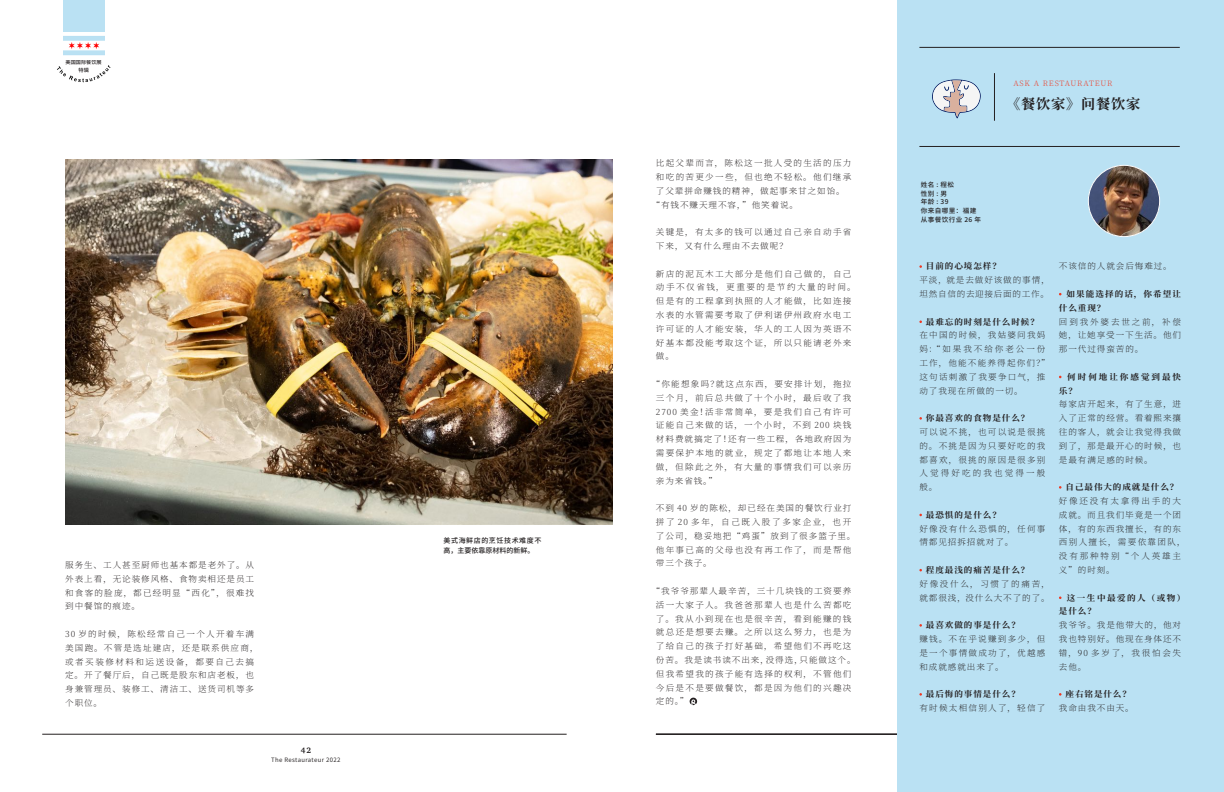
<style>
.page{position:relative;width:1224px;height:792px;background:#fff}
.page>*{position:absolute;margin:0;border:0;box-sizing:border-box;transform-origin:0 0}
.t1{font:700 13.9px "Source Han Serif CN";letter-spacing:.05em;color:#231f20}
.t2{font:200 8.4px/13.8px "Source Han Serif CN";letter-spacing:.15em;color:#231f20;text-align:justify}
.t3{font:700 8.4px "Source Han Serif CN";letter-spacing:.11em;color:#231f20}
.t4{font:200 8.4px/13.8px "Source Han Serif CN";letter-spacing:.12em;color:#231f20}
.t5{font:200 8.4px/13.8px "Source Han Serif CN";letter-spacing:.11em;color:#231f20}
.t6{font:200 8.4px/13.8px "Source Han Serif CN";letter-spacing:.09em;color:#231f20}
.t7{font:700 8.4px/13.8px "Source Han Serif CN";letter-spacing:.13em;color:#231f20}
.t8{font:700 8.4px/13.8px "Source Han Serif CN";letter-spacing:.175em;color:#231f20}
.t9{font:700 8.4px/13.8px "Source Han Serif CN";letter-spacing:.23em;color:#231f20}
.t10{font:700 8px "Charter";color:#231f20}
.t11{font:200 7.4px "Source Han Serif CN";letter-spacing:.1em;color:#ef3822}
.t12{font:500 7px/9.8px "Source Han Sans CN";letter-spacing:.08em;color:#231f20}
.t13{font:500 6.5px/8.8px "Source Han Sans CN";letter-spacing:.05em;color:#231f20}
.t14{font:6px "Source Han Sans CN";letter-spacing:.06em;color:#231f20}
.t15{font:500 5.2px/7.7px "Source Han Sans CN";color:#231f20;text-align:center}
</style>
<div class="page">
<hr style="left:656px;top:734px;width:524px;height:1px;background:#231f20">
<div style="left:897px;top:0;width:327px;height:792px;background:#bae1f3"></div>
<hr style="left:919px;top:47px;width:261px;height:1px;background:#231f20">
<hr style="left:919px;top:146px;width:261px;height:1px;background:#231f20">
<hr style="left:994px;top:73px;width:1px;height:48px;background:#231f20">
<svg style="left:932px;top:79px;width:49px;height:39px"></svg>
<img style="left:1088px;top:165px;width:72px;height:72px;border-radius:36px">
<div style="left:1088px;top:165px;width:72px;height:72px;border:1px solid #fff;border-radius:50%"></div>
<img style="left:65px;top:160px;width:547px;height:364px">
<svg style="left:690px;top:698px;width:7px;height:7px"></svg>
<svg style="left:692px;top:700px;width:5px;height:5px"></svg>
<hr style="left:42px;top:734px;width:525px;height:1px;background:#231f20">
<svg style="left:57px;top:65px;width:53px;height:17px"></svg>
<img style="left:63px;top:36px;width:42px;height:20px">
<div style="left:63px;top:0;width:41px;height:32px;background:#bae1f3"></div>
<p class="t15" style="left:66px;top:58px;width:38px">美国国际餐饮展特辑</p>
<p class="t2" style="left:65px;top:558px;width:191px">服务生、工人甚至厨师也基本都是老外了。从外表上看，无论装修风格、食物卖相还是员工和食客的脸庞，都已经明显“西化”，很难找到中餐馆的痕迹。</p>
<p class="t2" style="left:65px;top:627px;width:195px;text-align:left">30 岁的时候，陈松经常自己一个人开着车满美国跑。不管是选址建店，还是联系供应商，或者买装修材料和运送设备，都要自己去搞定。开了餐厅后，自己既是股东和店老板，也身兼管理员、装修工、清洁工、送货司机等多个职位。</p>
<p class="t10" style="left:301px;top:743px;width:12px">42</p>
<p class="t14" style="left:271px;top:756px;width:71px">The Restaurateur 2022</p>
<p class="t12" style="left:444px;top:536px;width:99px">美式海鲜店的烹饪技术难度不高，主要依靠原材料的新鲜。</p>
<p class="t2" style="left:656px;top:156px;width:197px">比起父辈而言，陈松这一批人受的生活的压力</p>
<p class="t2" style="left:656px;top:170px;width:197px">和吃的苦更少一些，但也绝不轻松。他们继承</p>
<p class="t5" style="left:656px;top:184px;width:190px">了父辈拼命赚钱的精神，做起事来甘之如饴。</p>
<p class="t5" style="left:652px;top:198px;width:148px">“有钱不赚天理不容，”他笑着说。</p>
<p class="t2" style="left:656px;top:225px;width:197px">关键是，有太多的钱可以通过自己亲自动手省下来，又有什么理由不去做呢？</p>
<p class="t2" style="left:656px;top:267px;width:201px;text-align:left">新店的泥瓦木工大部分是他们自己做的，自己动手不仅省钱，更重要的是节约大量的时间。但是有的工程拿到执照的人才能做，比如连接水表的水管需要考取了伊利诺伊州政府水电工许可证的人才能安装，华人的工人因为英语不好基本都没能考取这个证，所以只能请老外来做。</p>
<p class="t2" style="left:656px;top:377px;width:197px;text-indent:-4px">“你能想象吗？就这点东西，要安排计划，拖拉三个月，前后总共做了十个小时，最后收了我2700 美金！活非常简单，要是我们自己有许可证能自己来做的话，一个小时，不到 200 块钱材料费就搞定了！还有一些工程，各地政府因为需要保护本地的就业，规定了都地让本地人来做，但除此之外，有大量的事情我们可以亲历亲为来省钱。”</p>
<p class="t4" style="left:656px;top:501px;width:201px">不到 40 岁的陈松，却已经在美国的餐饮行业打拼了 20 多年，自己既入股了多家企业，也开了公司，稳妥地把“鸡蛋”放到了很多篮子里。他年事已高的父母也没有再工作了，而是帮他带三个孩子。</p>
<p class="t2" style="left:656px;top:584px;width:201px;text-align:left;text-indent:-4px">“我爷爷那辈人最辛苦，三十几块钱的工资要养活一大家子人。我爸爸那辈人也是什么苦都吃了。我从小到现在也是很辛苦，看到能赚的钱就总还是想要去赚。之所以这么努力，也是为了给自己的孩子打好基础，希望他们不再吃这份苦。我是读书读不出来，没得选，只能做这个。但我希望我的孩子能有选择的权利，不管他们今后是不是要做餐饮，都是因为他们的兴趣决定的。”</p>
<p class="t13" style="left:921px;top:180px;width:62px">姓名 : 程松<br>性别 : 男<br>年龄 : 39<br>你来自哪里：福建从事餐饮行业 26 年</p>
<p class="t11" style="left:1013px;top:79px;width:101px">ASK A RESTAURATEUR</p>
<h1 class="t1" style="left:1006px;top:96px;width:135px">《餐饮家》问餐饮家</h1>
<p class="t3" style="left:926px;top:261px;width:76px">目前的心境怎样？</p>
<p class="t6" style="left:919px;top:273px;width:132px">平淡，就是去做好该做的事情，坦然自信的去迎接后面的工作。</p>
<p class="t3" style="left:926px;top:317px;width:114px">最难忘的时刻是什么时候？</p>
<p class="t2" style="left:919px;top:329px;width:132px;text-align:left">在中国的时候，我姑婆问我妈妈：“如果我不给你老公一份工作，他能不能养得起你们？”这句话刺激了我要争口气，推动了我现在所做的一切。</p>
<p class="t3" style="left:926px;top:413px;width:105px">你最喜欢的食物是什么？</p>
<p class="t2" style="left:919px;top:425px;width:128px">可以说不挑，也可以说是很挑的。不挑是因为只要好吃的我都喜欢，很挑的原因是很多别人觉得好吃的我也觉得一般般。</p>
<p class="t3" style="left:926px;top:510px;width:76px">最恐惧的是什么？</p>
<p class="t2" style="left:919px;top:522px;width:128px">好像没有什么恐惧的，任何事情都见招拆招就对了。</p>
<p class="t3" style="left:926px;top:565px;width:105px">程度最浅的痛苦是什么？</p>
<p class="t5" style="left:919px;top:577px;width:132px">好像没什么，习惯了的痛苦，就都很浅，没什么大不了的了。</p>
<p class="t3" style="left:926px;top:620px;width:95px">最喜欢做的事是什么？</p>
<p class="t2" style="left:919px;top:632px;width:128px">赚钱。不在乎说赚到多少，但是一个事情做成功了，优越感和成就感就出来了。</p>
<p class="t3" style="left:926px;top:689px;width:95px">最后悔的事情是什么？</p>
<p class="t2" style="left:919px;top:701px;width:128px">有时候太相信别人了，轻信了</p>
<p class="t5" style="left:1059px;top:260px;width:114px">不该信的人就会后悔难过。</p>
<p class="t7" style="left:1059px;top:287px;width:124px;text-indent:7px">如果能选择的话，你希望让什么重现？</p>
<p class="t2" style="left:1059px;top:315px;width:124px">回到我外婆去世之前，补偿她，让她享受一下生活。他们那一代过得蛮苦的。</p>
<p class="t9" style="left:1059px;top:370px;width:124px;text-indent:8px">何时何地让你感觉到最快乐？</p>
<p class="t2" style="left:1059px;top:398px;width:124px">每家店开起来，有了生意，进入了正常的经营。看着熙来攘往的客人，就会让我觉得我做到了，那是最开心的时候，也是最有满足感的时候。</p>
<p class="t3" style="left:1066px;top:482px;width:114px">自己最伟大的成就是什么？</p>
<p class="t2" style="left:1059px;top:494px;width:128px;text-align:left">好像还没有太拿得出手的大成就。而且我们毕竟是一个团体，有的东西我擅长，有的东西别人擅长，需要依靠团队，没有那种特别“个人英雄主义”的时刻。</p>
<p class="t8" style="left:1059px;top:591px;width:128px;text-indent:8px">这一生中最爱的人（或物）是什么？</p>
<p class="t2" style="left:1059px;top:618px;width:124px">我爷爷。我是他带大的，他对我也特别好。他现在身体还不错，90 多岁了，我很怕会失去他。</p>
<p class="t3" style="left:1066px;top:689px;width:67px">座右铭是什么？</p>
<p class="t5" style="left:1059px;top:701px;width:76px">我命由我不由天。</p>
</div>
